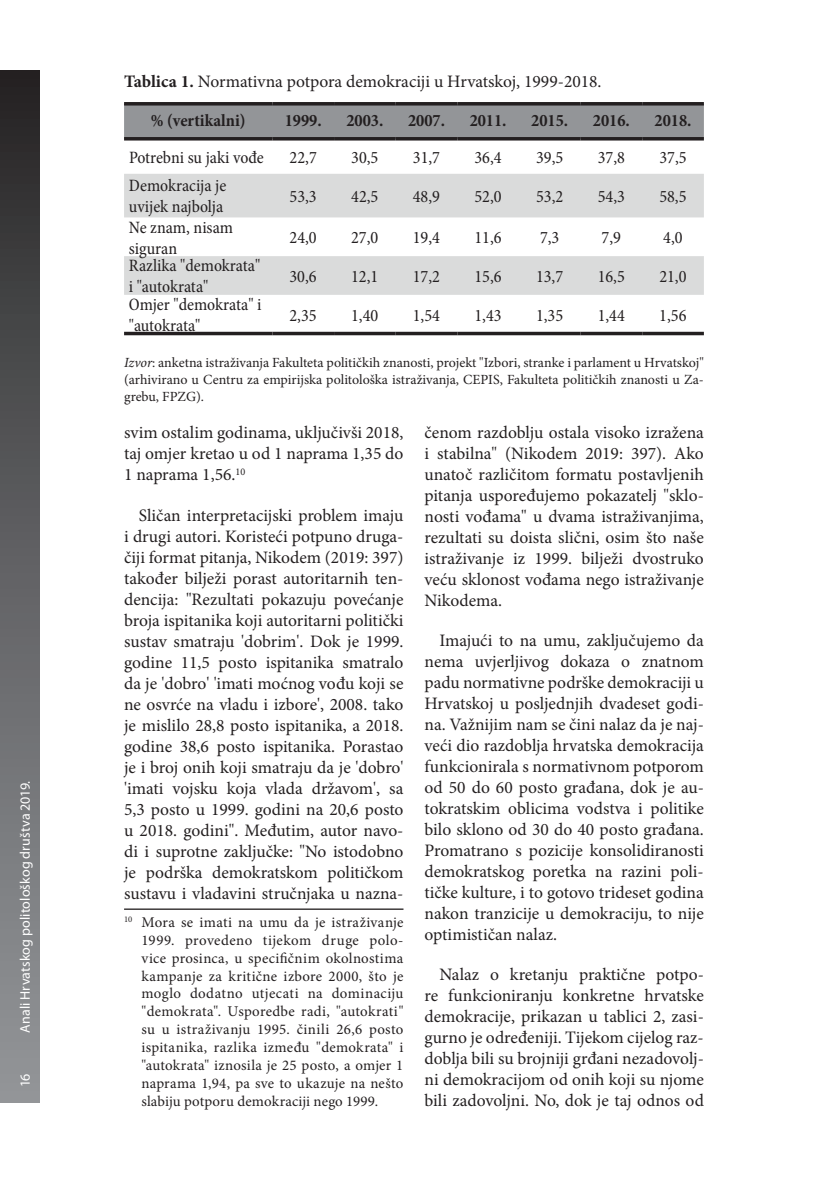
<style>
.page{position:relative;width:828px;height:1180px;background:#fff}
.page>*{position:absolute;margin:0;border:0;box-sizing:border-box;transform-origin:0 0}
.t1{font:17.5px/21px "Minion Pro";color:#231f20;text-align:justify}
.t2{font:condensed 17.5px/21px "Minion Pro";color:#231f20}
.t3{font:700 condensed 17.5px "Minion Pro";color:#231f20}
.t4{font:14.88px/17.8px "Minion Pro";letter-spacing:.01em;color:#231f20;text-align:justify}
.t5{font:14px/16.8px "Minion Pro";color:#231f20;text-align:justify}
.t6{font:14px "Myriad Pro";letter-spacing:-.005em;color:#fff}
.s1{font-weight:700}
.s2{font-style:italic}
</style>
<div class="page">
<div style="left:0;top:70px;width:40px;height:1032px;background:linear-gradient(to bottom,#292728,#979a9d)"></div>
<hr style="left:124px;top:908px;width:279px;height:2px;background:#231f20">
<div style="left:124px;top:106px;width:580px;height:31px;background:#939598"></div>
<svg style="left:124px;top:174px;width:580px;height:121px;fill:#dadbdb"></svg>
<svg style="left:124px;top:102px;width:148px;height:4px"></svg>
<svg style="left:272px;top:102px;width:62px;height:4px"></svg>
<svg style="left:334px;top:102px;width:61px;height:4px"></svg>
<svg style="left:395px;top:102px;width:62px;height:4px"></svg>
<svg style="left:457px;top:102px;width:62px;height:4px"></svg>
<svg style="left:519px;top:102px;width:61px;height:4px"></svg>
<svg style="left:580px;top:102px;width:62px;height:4px"></svg>
<svg style="left:642px;top:102px;width:62px;height:4px"></svg>
<svg style="left:124px;top:137px;width:148px;height:4px"></svg>
<svg style="left:272px;top:137px;width:62px;height:4px"></svg>
<svg style="left:334px;top:137px;width:61px;height:4px"></svg>
<svg style="left:395px;top:137px;width:62px;height:4px"></svg>
<svg style="left:457px;top:137px;width:62px;height:4px"></svg>
<svg style="left:519px;top:137px;width:61px;height:4px"></svg>
<svg style="left:580px;top:137px;width:62px;height:4px"></svg>
<svg style="left:642px;top:137px;width:62px;height:4px"></svg>
<hr style="left:124px;top:332px;width:148px;height:3px;background:#231f20">
<hr style="left:272px;top:332px;width:62px;height:3px;background:#231f20">
<hr style="left:334px;top:332px;width:61px;height:3px;background:#231f20">
<hr style="left:395px;top:332px;width:62px;height:3px;background:#231f20">
<hr style="left:457px;top:332px;width:62px;height:3px;background:#231f20">
<hr style="left:519px;top:332px;width:61px;height:3px;background:#231f20">
<hr style="left:580px;top:332px;width:62px;height:3px;background:#231f20">
<hr style="left:642px;top:332px;width:62px;height:3px;background:#231f20">
<p class="t6" style="left:16px;top:1087px;width:308px;rotate:-90deg">16 Anali Hrvatskog politološkog društva 2019.</p>
<p class="t1" style="left:124px;top:71px;width:479px"><span class="s1">Tablica 1.</span> Normativna potpora demokraciji u Hrvatskoj, 1999-2018.</p>
<p class="t3" style="left:151px;top:108px;width:96px">% (vertikalni)</p>
<p class="t3" style="left:285px;top:108px;width:38px">1999.</p>
<p class="t3" style="left:346px;top:108px;width:38px">2003.</p>
<p class="t3" style="left:408px;top:108px;width:38px">2007.</p>
<p class="t3" style="left:469px;top:108px;width:38px">2011.</p>
<p class="t3" style="left:531px;top:108px;width:38px">2015.</p>
<p class="t3" style="left:593px;top:108px;width:38px">2016.</p>
<p class="t3" style="left:654px;top:108px;width:38px">2018.</p>
<p class="t2" style="left:129px;top:147px;width:136px">Potrebni su jaki vođe</p>
<p class="t2" style="left:289px;top:147px;width:29px">22,7</p>
<p class="t2" style="left:351px;top:147px;width:29px">30,5</p>
<p class="t2" style="left:413px;top:147px;width:29px">31,7</p>
<p class="t2" style="left:474px;top:147px;width:29px">36,4</p>
<p class="t2" style="left:536px;top:147px;width:29px">39,5</p>
<p class="t2" style="left:597px;top:147px;width:29px">37,8</p>
<p class="t2" style="left:659px;top:147px;width:29px">37,5</p>
<p class="t2" style="left:129px;top:176px;width:99px">Demokracija je uvijek najbolja</p>
<p class="t2" style="left:289px;top:186px;width:29px">53,3</p>
<p class="t2" style="left:351px;top:186px;width:29px">42,5</p>
<p class="t2" style="left:413px;top:186px;width:29px">48,9</p>
<p class="t2" style="left:474px;top:186px;width:29px">52,0</p>
<p class="t2" style="left:536px;top:186px;width:29px">53,2</p>
<p class="t2" style="left:597px;top:186px;width:29px">54,3</p>
<p class="t2" style="left:659px;top:186px;width:29px">58,5</p>
<p class="t2" style="left:129px;top:217px;width:106px">Ne znam, nisam siguran</p>
<p class="t2" style="left:289px;top:227px;width:29px">24,0</p>
<p class="t2" style="left:351px;top:227px;width:29px">27,0</p>
<p class="t2" style="left:413px;top:227px;width:29px">19,4</p>
<p class="t2" style="left:474px;top:227px;width:29px">11,6</p>
<p class="t2" style="left:540px;top:227px;width:21px">7,3</p>
<p class="t2" style="left:601px;top:227px;width:21px">7,9</p>
<p class="t2" style="left:663px;top:227px;width:21px">4,0</p>
<p class="t2" style="left:129px;top:255px;width:133px">Razlika "demokrata" i "autokrata"</p>
<p class="t2" style="left:289px;top:266px;width:29px">30,6</p>
<p class="t2" style="left:351px;top:266px;width:29px">12,1</p>
<p class="t2" style="left:413px;top:266px;width:29px">17,2</p>
<p class="t2" style="left:474px;top:266px;width:29px">15,6</p>
<p class="t2" style="left:536px;top:266px;width:29px">13,7</p>
<p class="t2" style="left:597px;top:266px;width:29px">16,5</p>
<p class="t2" style="left:659px;top:266px;width:29px">21,0</p>
<p class="t2" style="left:129px;top:294px;width:134px">Omjer "demokrata" i "autokrata"</p>
<p class="t2" style="left:289px;top:305px;width:29px">2,35</p>
<p class="t2" style="left:351px;top:305px;width:29px">1,40</p>
<p class="t2" style="left:413px;top:305px;width:29px">1,54</p>
<p class="t2" style="left:474px;top:305px;width:29px">1,43</p>
<p class="t2" style="left:536px;top:305px;width:29px">1,35</p>
<p class="t2" style="left:597px;top:305px;width:29px">1,44</p>
<p class="t2" style="left:659px;top:305px;width:29px">1,56</p>
<p class="t5" style="left:124px;top:354px;width:581px"><span class="s2">Izvor</span>: anketna istraživanja Fakulteta političkih znanosti, projekt "Izbori, stranke i parlament u Hrvatskoj" (arhivirano u Centru za empirijska politološka istraživanja, CEPIS, Fakulteta političkih znanosti u Za&shy;grebu, FPZG).</p>
<p class="t1" style="left:124px;top:422px;width:281px">svim ostalim godinama, uključivši 2018, taj omjer kretao u od 1 naprama 1,35 do 1 naprama 1,56.<sup>10</sup></p>
<p class="t1" style="left:124px;top:505px;width:281px;text-indent:15px">Sličan interpretacijski problem imaju i drugi autori. Koristeći potpuno druga&shy;čiji format pitanja, Nikodem (2019: 397) također bilježi porast autoritarnih ten&shy;dencija: "Rezultati pokazuju povećanje broja ispitanika koji autoritarni politički sustav smatraju 'dobrim'. Dok je 1999. godine 11,5 posto ispitanika smatralo da je 'dobro' 'imati moćnog vođu koji se ne osvrće na vladu i izbore', 2008. tako je mislilo 28,8 posto ispitanika, a 2018. godine 38,6 posto ispitanika. Porastao je i broj onih koji smatraju da je 'dobro' 'imati vojsku koja vlada državom', sa 5,3 posto u 1999. godini na 20,6 posto u 2018. godini". Međutim, autor navo&shy;di i suprotne zaključke: "No istodobno je podrška demokratskom političkom sustavu i vladavini stručnjaka u nazna-</p>
<p class="t4" style="left:141px;top:913px;width:263px;text-indent:-17px"><sup>10</sup> Mora se imati na umu da je istraživanje 1999. provedeno tijekom druge polo&shy;vice prosinca, u specifičnim okolnostima kampanje za kritične izbore 2000, što je moglo dodatno utjecati na dominaciju "demokrata". Usporedbe radi, "autokrati" su u istraživanju 1995. činili 26,6 posto ispitanika, razlika između "demokrata" i "autokrata" iznosila je 25 posto, a omjer 1 naprama 1,94, pa sve to ukazuje na nešto slabiju potporu demokraciji nego 1999.</p>
<p class="t1" style="left:424px;top:422px;width:281px">čenom razdoblju ostala visoko izražena i stabilna" (Nikodem 2019: 397). Ako unatoč različitom formatu postavljenih pitanja uspoređujemo pokazatelj "sklo&shy;nosti vođama" u dvama istraživanjima, rezultati su doista slični, osim što naše istraživanje iz 1999. bilježi dvostruko veću sklonost vođama nego istraživanje Nikodema.</p>
<p class="t1" style="left:424px;top:630px;width:281px;text-indent:15px">Imajući to na umu, zaključujemo da nema uvjerljivog dokaza o znatnom padu normativne podrške demokraciji u Hrvatskoj u posljednjih dvadeset godi&shy;na. Važnijim nam se čini nalaz da je naj&shy;veći dio razdoblja hrvatska demokracija funkcionirala s normativnom potporom od 50 do 60 posto građana, dok je au&shy;tokratskim oblicima vodstva i politike bilo sklono od 30 do 40 posto građana.<br>Promatrano s pozicije konsolidiranosti demokratskog poretka na razini poli&shy;tičke kulture, i to gotovo trideset godina nakon tranzicije u demokraciju, to nije optimističan nalaz.</p>
<p class="t1" style="left:424px;top:963px;width:281px;text-indent:15px">Nalaz o kretanju praktične potpo&shy;re funkcioniranju konkretne hrvatske demokracije, prikazan u tablici 2, zasi&shy;gurno je određeniji. Tijekom cijelog raz&shy;doblja bili su brojniji grđani nezadovolj&shy;ni demokracijom od onih koji su njome bili zadovoljni. No, dok je taj odnos od</p>
</div>
